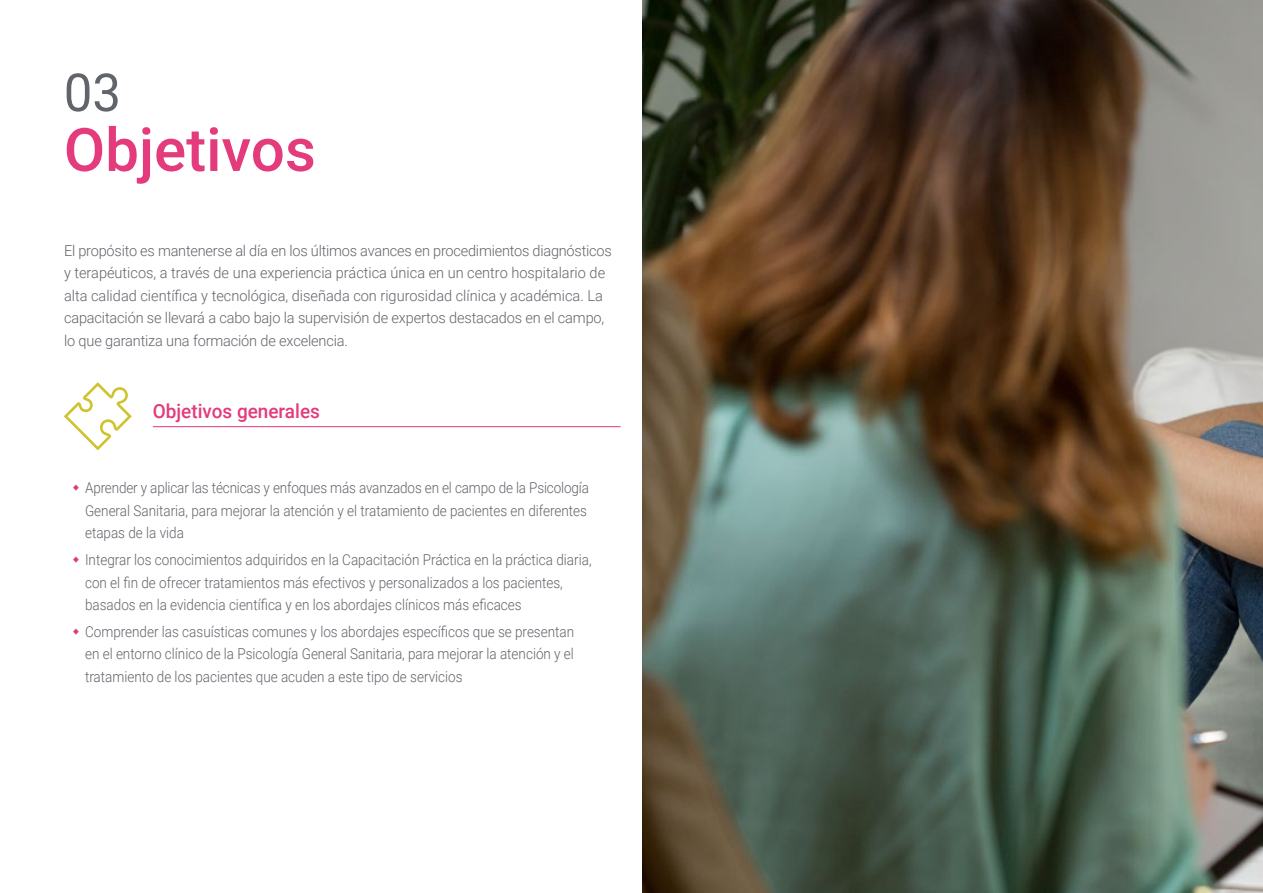
<style>
.page{position:relative;width:1263px;height:893px;background:#fff}
.page>*{position:absolute;margin:0;border:0;box-sizing:border-box;transform-origin:0 0}
.t1{font:500 60px "Roboto";color:#e33b7b}
.t2{font:52.5px "Roboto";color:#61646a}
.t3{font:500 19.5px "Roboto";color:#e33b7b}
.t4{font:300 15px/22.5px "Roboto";color:#61646a;scale:.9 1}
.t5{font:300 15px/22.5px "Roboto";color:#61646a}
</style>
<div class="page">
<img style="left:642px;top:0;width:621px;height:893px">
<hr style="left:153px;top:426px;width:468px;height:1px;background:#e23a79">
<svg style="left:64px;top:382px;width:68px;height:68px"></svg>
<h2 class="t2" style="left:64px;top:56px;width:59px">03</h2>
<h1 class="t1" style="left:64px;top:108px;width:254px">Objetivos</h1>
<p class="t5" style="left:64px;top:239px;width:549px">El propósito es mantenerse al día en los últimos avances en procedimientos diagnósticos y terapéuticos, a través de una experiencia práctica única en un centro hospitalario de alta calidad científica y tecnológica, diseñada con rigurosidad clínica y académica. La capacitación se llevará a cabo bajo la supervisión de expertos destacados en el campo, lo que garantiza una formación de excelencia.</p>
<h3 class="t3" style="left:153px;top:398px;width:169px">Objetivos generales</h3>
<p class="t4" style="left:85px;top:476px;width:561px">Aprender y aplicar las técnicas y enfoques más avanzados en el campo de la Psicología<br>General Sanitaria, para mejorar la atención y el tratamiento de pacientes en diferentes etapas de la vida</p>
<p class="t4" style="left:85px;top:548px;width:564px">Integrar los conocimientos adquiridos en la Capacitación Práctica en la práctica diaria, con el fin de ofrecer tratamientos más efectivos y personalizados a los pacientes, basados en la evidencia científica y en los abordajes clínicos más eficaces</p>
<p class="t4" style="left:85px;top:620px;width:545px;text-align:justify">Comprender las casuísticas comunes y los abordajes específicos que se presentan en el entorno clínico de la Psicología General Sanitaria, para mejorar la atención y el tratamiento de los pacientes que acuden a este tipo de servicios</p>
</div>
